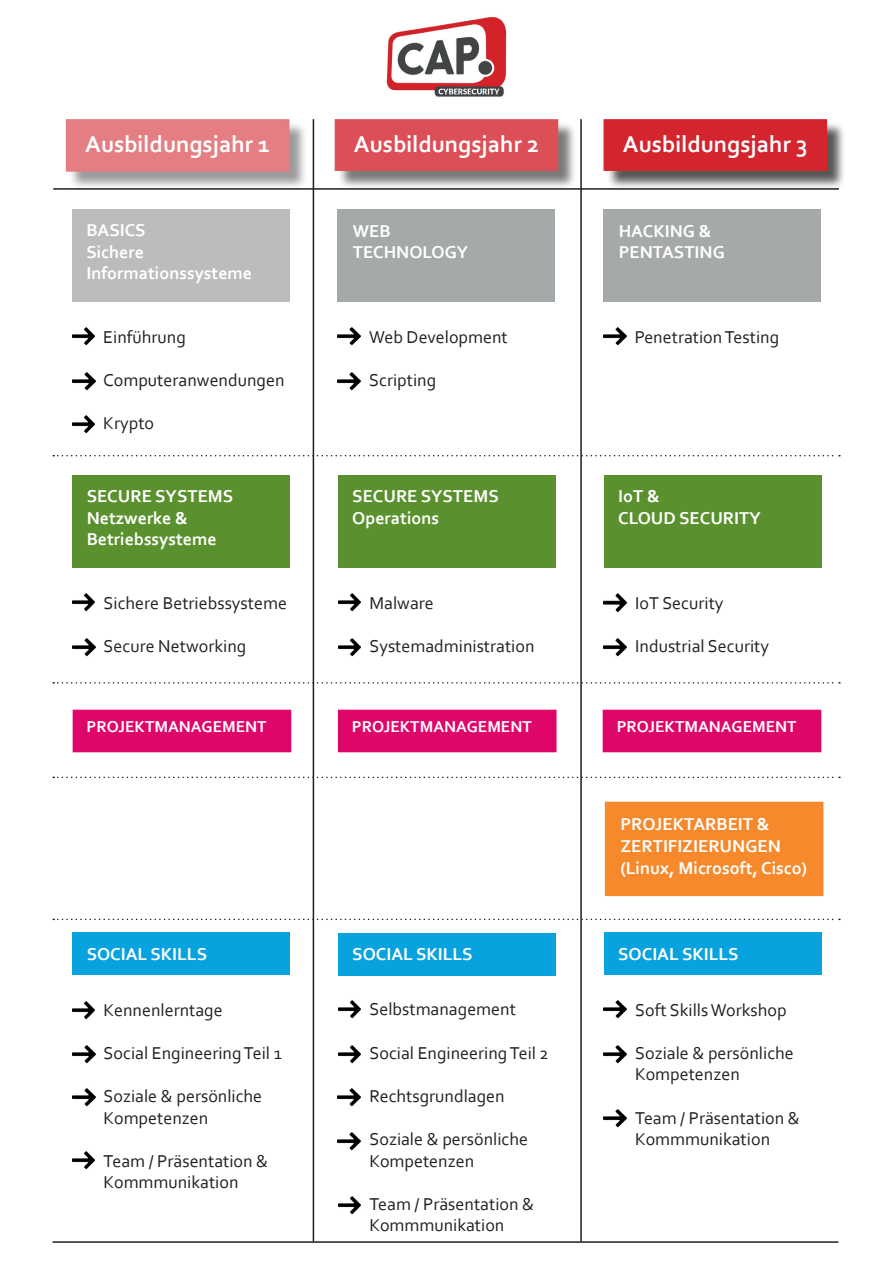
<style>
.page{position:relative;width:893px;height:1263px;background:#fff}
.page>*{position:absolute;margin:0;border:0;box-sizing:border-box;transform-origin:0 0}
.t1{font:700 24px "Corbel";color:#fff}
.t2{font:18px/21.6px "Corbel";color:#231f20}
.t3{font:700 18px/21.6px "Corbel";color:#fff}
.t4{font:700 16.5px "Corbel";color:#fff}
</style>
<div class="page">
<img style="left:386px;top:17px;width:121px;height:80px">
<div style="left:68px;top:121px;width:240px;height:70px;background:#231f20;opacity:.75"></div>
<div style="left:66px;top:119px;width:223px;height:53px;background:#e47e82"></div>
<div style="left:337px;top:121px;width:240px;height:68px;background:#231f20;opacity:.75"></div>
<div style="left:335px;top:119px;width:223px;height:52px;background:#dc4f57;border:2px solid #d5262d"></div>
<div style="left:606px;top:121px;width:239px;height:68px;background:#231f20;opacity:.75"></div>
<div style="left:603px;top:119px;width:224px;height:52px;background:#d4242d;border:2px solid #d5262d"></div>
<hr style="left:53px;top:188px;width:786px;height:2px;background:#231f20">
<hr style="left:313px;top:119px;width:1px;height:1122px;background:#231f20">
<hr style="left:580px;top:119px;width:2px;height:1122px;background:#231f20">
<svg style="left:53px;top:455px;width:787px;height:1px"></svg>
<svg style="left:53px;top:682px;width:787px;height:2px"></svg>
<div style="left:72px;top:209px;width:217px;height:93px;background:#bdbcbc"></div>
<div style="left:338px;top:209px;width:217px;height:93px;background:#a6a9aa"></div>
<div style="left:604px;top:209px;width:217px;height:93px;background:#a6a9aa"></div>
<img style="left:72px;top:327px;width:22px;height:18px">
<img style="left:73px;top:372px;width:22px;height:18px">
<img style="left:72px;top:415px;width:23px;height:18px">
<img style="left:338px;top:327px;width:22px;height:18px">
<img style="left:338px;top:372px;width:22px;height:18px">
<img style="left:604px;top:327px;width:22px;height:18px">
<div style="left:73px;top:475px;width:217px;height:93px;background:#5a912e"></div>
<div style="left:338px;top:475px;width:217px;height:93px;background:#5a912e"></div>
<div style="left:604px;top:475px;width:217px;height:93px;background:#5a912e"></div>
<img style="left:72px;top:593px;width:23px;height:18px">
<img style="left:73px;top:638px;width:22px;height:18px">
<img style="left:338px;top:593px;width:23px;height:18px">
<img style="left:338px;top:638px;width:23px;height:18px">
<img style="left:604px;top:593px;width:22px;height:18px">
<img style="left:604px;top:638px;width:22px;height:18px">
<svg style="left:53px;top:919px;width:787px;height:1px"></svg>
<svg style="left:53px;top:777px;width:787px;height:1px"></svg>
<div style="left:605px;top:802px;width:218px;height:94px;background:#f6892b"></div>
<div style="left:73px;top:933px;width:217px;height:42px;background:#08a2de"></div>
<div style="left:338px;top:933px;width:217px;height:42px;background:#08a2de"></div>
<div style="left:604px;top:933px;width:217px;height:42px;background:#08a2de"></div>
<img style="left:72px;top:1001px;width:23px;height:18px">
<img style="left:73px;top:1045px;width:22px;height:18px">
<img style="left:73px;top:1088px;width:22px;height:18px">
<img style="left:72px;top:1151px;width:22px;height:18px">
<img style="left:338px;top:1000px;width:23px;height:18px">
<img style="left:338px;top:1045px;width:23px;height:18px">
<img style="left:338px;top:1088px;width:22px;height:18px">
<img style="left:338px;top:1132px;width:22px;height:18px">
<img style="left:338px;top:1196px;width:23px;height:18px">
<img style="left:604px;top:1000px;width:22px;height:18px">
<img style="left:604px;top:1045px;width:22px;height:18px">
<img style="left:604px;top:1109px;width:22px;height:18px">
<div style="left:73px;top:710px;width:218px;height:42px;background:#df066a"></div>
<hr style="left:53px;top:1241px;width:785px;height:2px;background:#231f20">
<div style="left:338px;top:710px;width:218px;height:42px;background:#df066a"></div>
<div style="left:603px;top:710px;width:218px;height:42px;background:#df066a"></div>
<h1 class="t1" style="left:85px;top:129px;width:186px">Ausbildungsjahr 1</h1>
<h1 class="t1" style="left:354px;top:129px;width:187px">Ausbildungsjahr 2</h1>
<h1 class="t1" style="left:623px;top:129px;width:186px">Ausbildungsjahr 3</h1>
<p class="t3" style="left:86px;top:219px;width:167px">BASICS<br>Sichere<br>Informationssysteme</p>
<p class="t3" style="left:353px;top:220px;width:117px">WEB<br>TECHNOLOGY</p>
<p class="t3" style="left:619px;top:219px;width:108px">HACKING &amp;<br>PENTASTING</p>
<p class="t2" style="left:103px;top:325px;width:84px">Einführung</p>
<p class="t2" style="left:103px;top:369px;width:183px">Computeranwendungen</p>
<p class="t2" style="left:103px;top:412px;width:52px">Krypto</p>
<p class="t2" style="left:369px;top:325px;width:140px">Web Development</p>
<p class="t2" style="left:369px;top:369px;width:69px">Scripting</p>
<p class="t2" style="left:635px;top:326px;width:146px">Penetration Testing</p>
<p class="t3" style="left:87px;top:485px;width:148px">SECURE SYSTEMS<br>Netzwerke &amp;<br>Betriebssysteme</p>
<p class="t3" style="left:352px;top:485px;width:148px">SECURE SYSTEMS<br>Operations</p>
<p class="t3" style="left:618px;top:485px;width:144px">IoT &amp;<br>CLOUD SECURITY</p>
<p class="t2" style="left:104px;top:591px;width:185px">Sichere Betriebssysteme</p>
<p class="t2" style="left:104px;top:635px;width:144px">Secure Networking</p>
<p class="t2" style="left:369px;top:591px;width:66px">Malware</p>
<p class="t2" style="left:369px;top:635px;width:167px">Systemadministration</p>
<p class="t2" style="left:635px;top:592px;width:90px">IoT Security</p>
<p class="t2" style="left:635px;top:635px;width:135px">Industrial Security</p>
<p class="t4" style="left:87px;top:717px;width:181px">PROJEKTMANAGEMENT</p>
<p class="t4" style="left:352px;top:717px;width:181px">PROJEKTMANAGEMENT</p>
<p class="t4" style="left:617px;top:717px;width:181px">PROJEKTMANAGEMENT</p>
<p class="t3" style="left:620px;top:813px;width:188px">PROJEKTARBEIT &amp;<br>ZERTIFIZIERUNGEN (Linux, Microsoft, Cisco)</p>
<p class="t3" style="left:87px;top:942px;width:122px">SOCIAL SKILLS</p>
<p class="t3" style="left:352px;top:943px;width:122px">SOCIAL SKILLS</p>
<p class="t3" style="left:618px;top:942px;width:122px">SOCIAL SKILLS</p>
<p class="t2" style="left:104px;top:998px;width:121px">Kennenlerntage</p>
<p class="t2" style="left:104px;top:1041px;width:180px">Social Engineering Teil 1</p>
<p class="t2" style="left:104px;top:1085px;width:160px">Soziale &amp; persönliche<br>Kompetenzen</p>
<p class="t2" style="left:104px;top:1149px;width:166px">Team / Präsentation &amp;<br>Kommmunikation</p>
<p class="t2" style="left:369px;top:998px;width:148px">Selbstmanagement</p>
<p class="t2" style="left:369px;top:1041px;width:181px">Social Engineering Teil 2</p>
<p class="t2" style="left:369px;top:1084px;width:137px">Rechtsgrundlagen</p>
<p class="t2" style="left:369px;top:1128px;width:160px">Soziale &amp; persönliche<br>Kompetenzen</p>
<p class="t2" style="left:369px;top:1192px;width:166px">Team / Präsentation &amp;<br>Kommmunikation</p>
<p class="t2" style="left:635px;top:998px;width:153px">Soft Skills Workshop</p>
<p class="t2" style="left:635px;top:1041px;width:160px">Soziale &amp; persönliche<br>Kompetenzen</p>
<p class="t2" style="left:635px;top:1106px;width:166px">Team / Präsentation &amp;<br>Kommmunikation</p>
</div>
